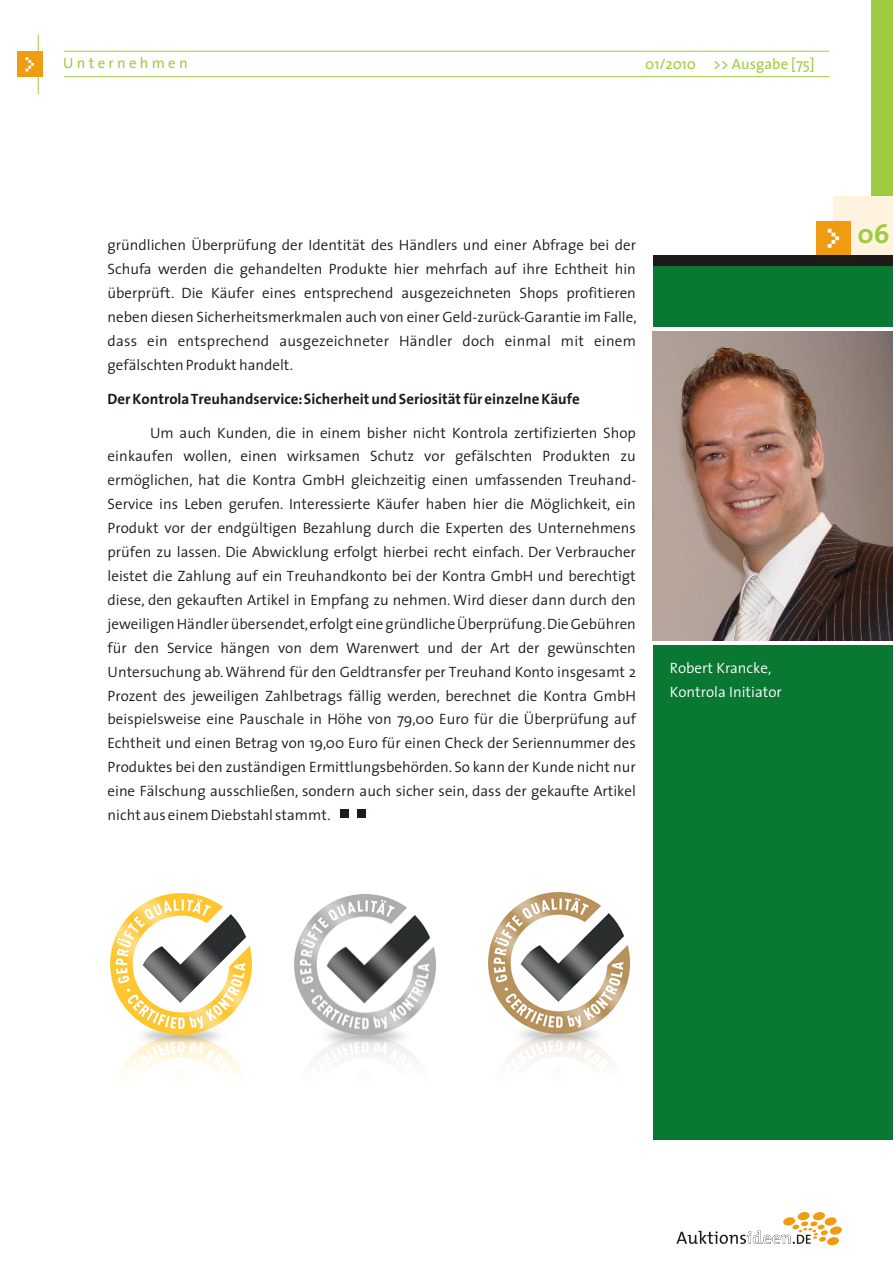
<style>
.page{position:relative;width:894px;height:1263px;background:#fff}
.page>*{position:absolute;margin:0;border:0;box-sizing:border-box;transform-origin:0 0}
.t1{font:27px "The Sans 7 Bold Plain";color:#9ecc40}
.t2{font:300 15px/23.9px "The Sans 4";color:#1f1a17;text-align:justify}
.t3{font:15px "The Sans 7 Bold Plain";color:#1f1a17}
.t4{font:300 15px/23.9px "The Sans 4";color:#fff}
.t5{font:15px "The Sans 5";color:#9ecc40}
.t6{font:15px "The Sans 5";letter-spacing:.22em;color:#9ecc40}
</style>
<div class="page">
<div style="left:872px;top:0;width:21px;height:253px;background:#9ecc40"></div>
<hr style="left:64px;top:76px;width:765px;height:1px;background:#9ecc40">
<hr style="left:64px;top:51px;width:765px;height:1px;background:#9ecc40">
<hr style="left:38px;top:35px;width:1px;height:59px;background:#9ecc40">
<div style="left:17px;top:52px;width:26px;height:25px;background:#f09c12"></div>
<svg style="left:26px;top:57px;width:8px;height:14px"></svg>
<div style="left:833px;top:196px;width:60px;height:59px;background:#fff2de"></div>
<div style="left:816px;top:221px;width:34px;height:34px;background:#f09c12"></div>
<svg style="left:828px;top:229px;width:11px;height:19px"></svg>
<svg style="left:676px;top:1212px;width:166px;height:33px"></svg>
<img style="left:488px;top:892px;width:142px;height:172px">
<div style="left:653px;top:261px;width:240px;height:878px;background:#087833"></div>
<img style="left:294px;top:894px;width:142px;height:163px">
<img style="left:110px;top:893px;width:142px;height:180px">
<div style="left:653px;top:255px;width:240px;height:11px;background:#1f1a17"></div>
<div style="left:340px;top:809px;width:9px;height:9px;background:#1f1a17"></div>
<div style="left:357px;top:809px;width:9px;height:9px;background:#1f1a17"></div>
<img style="left:653px;top:332px;width:240px;height:309px">
<hr style="left:651px;top:327px;width:242px;height:4px;background:#fff">
<hr style="left:645px;top:641px;width:249px;height:4px;background:#fff">
<p class="t6" style="left:63px;top:54px;width:126px">Unternehmen</p>
<p class="t5" style="left:645px;top:55px;width:171px">01/2010 &gt;&gt; Ausgabe [75]</p>
<p class="t2" style="left:108px;top:233px;width:531px">gründlichen Überprüfung der Identität des Händlers und einer Abfrage bei der Schufa werden die gehandelten Produkte hier mehrfach auf ihre Echtheit hin überprüft. Die Käufer eines entsprechend ausgezeichneten Shops profitieren neben diesen Sicherheitsmerkmalen auch von einer Geld-zurück-Garantie im Falle, dass ein entsprechend ausgezeichneter Händler doch einmal mit einem gefälschten Produkt handelt.</p>
<p class="t3" style="left:108px;top:390px;width:474px">Der Kontrola Treuhandservice: Sicherheit und Seriosität für einzelne Käufe</p>
<p class="t2" style="left:108px;top:420px;width:530px;text-indent:43px">Um auch Kunden, die in einem bisher nicht Kontrola zertifizierten Shop einkaufen wollen, einen wirksamen Schutz vor gefälschten Produkten zu ermöglichen, hat die Kontra GmbH gleichzeitig einen umfassenden Treuhand-Service ins Leben gerufen. Interessierte Käufer haben hier die Möglichkeit, ein Produkt vor der endgültigen Bezahlung durch die Experten des Unternehmens prüfen zu lassen. Die Abwicklung erfolgt hierbei recht einfach. Der Verbraucher leistet die Zahlung auf ein Treuhandkonto bei der Kontra GmbH und berechtigt diese, den gekauften Artikel in Empfang zu nehmen. Wird dieser dann durch den jeweiligen Händler übersendet, erfolgt eine gründliche Überprüfung. Die Gebühren für den Service hängen von dem Warenwert und der Art der gewünschten Untersuchung ab. Während für den Geldtransfer per Treuhand Konto insgesamt 2<br>Prozent des jeweiligen Zahlbetrags fällig werden, berechnet die Kontra GmbH beispielsweise eine Pauschale in Höhe von 79,00 Euro für die Überprüfung auf Echtheit und einen Betrag von 19,00 Euro für einen Check der Seriennummer des Produktes bei den zuständigen Ermittlungsbehörden. So kann der Kunde nicht nur eine Fälschung ausschließen, sondern auch sicher sein, dass der gekaufte Artikel nicht aus einem Diebstahl stammt.</p>
<p class="t4" style="left:670px;top:656px;width:113px">Robert Krancke,<br>Kontrola Initiator</p>
<h1 class="t1" style="left:858px;top:217px;width:34px">06</h1>
</div>
